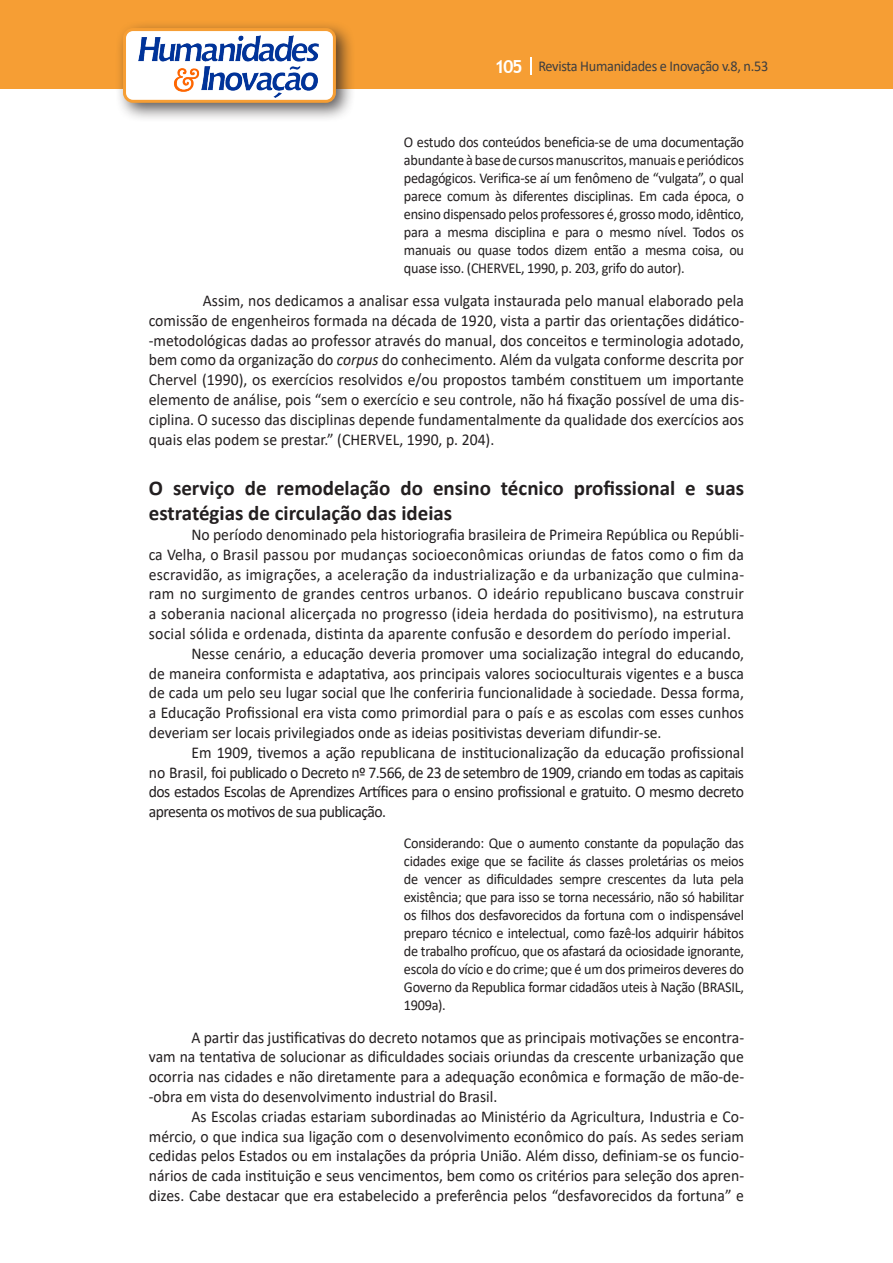
<style>
.page{position:relative;width:893px;height:1263px;background:#fff}
.page>*{position:absolute;margin:0;border:0;box-sizing:border-box;transform-origin:0 0}
.Titulo_2{font:700 21px/25.2px "Calibri";color:#231f20}
.Texto{font:16.5px/19.8px "Calibri";color:#231f20;text-align:justify;scale:.95 1}
.citacao{font:15px/18px "Calibri";letter-spacing:-.02em;color:#231f20;text-align:justify;scale:.95 1}
.t1{font:15px "Calibri";letter-spacing:-.02em;color:#3e3e3f;scale:.95 1}
.s1{font-family:"Trebuchet MS";font-weight:700;font-size:18px;color:#fff}
.s2{font-style:italic}
</style>
<div class="page">
<div style="left:0;top:0;width:893px;height:88px;background:#f69e34"></div>
<svg style="left:530px;top:57px;width:2px;height:18px"></svg>
<div style="left:115px;top:20px;width:241px;height:103px;background:#231f20;opacity:.75"></div>
<div style="left:125px;top:30px;width:209px;height:71px;background:#fff;border-radius:9px"></div>
<img style="left:138px;top:35px;width:181px;height:62px">
<div style="left:123px;top:28px;width:213px;height:75px;border:3px solid #f69e34;border-radius:9px"></div>
<p class="t1" style="left:495px;top:56px;width:290px"><span class="s1">105</span> Revista Humanidades e Inovação v.8, n.53</p>
<p class="citacao" style="left:404px;top:133px;width:359px">O estudo dos conteúdos beneficia-se de uma documentação abundante à base de cursos manuscritos, manuais e periódicos pedagógicos. Verifica-se aí um fenômeno de “vulgata”, o qual parece comum às diferentes disciplinas. Em cada época, o ensino dispensado pelos professores é, grosso modo, idêntico, para a mesma disciplina e para o mesmo nível. Todos os manuais ou quase todos dizem então a mesma coisa, ou quase isso. (CHERVEL, 1990, p. 203, grifo do autor).</p>
<p class="Texto" style="left:149px;top:290px;width:628px;text-indent:54px">Assim, nos dedicamos a analisar essa vulgata instaurada pelo manual elaborado pela comissão de engenheiros formada na década de 1920, vista a partir das orientações didático--metodológicas dadas ao professor através do manual, dos conceitos e terminologia adotado, bem como da organização do <span class="s2">corpus</span> do conhecimento. Além da vulgata conforme descrita por Chervel (1990), os exercícios resolvidos e/ou propostos também constituem um importante elemento de análise, pois “sem o exercício e seu controle, não há fixação possível de uma dis&shy;ciplina. O sucesso das disciplinas depende fundamentalmente da qualidade dos exercícios aos quais elas podem se prestar.” (CHERVEL, 1990, p. 204).</p>
<p class="Titulo_2" style="left:149px;top:475px;width:597px">O serviço de remodelação do ensino técnico profissional e suas estratégias de circulação das ideias</p>
<p class="Texto" style="left:149px;top:524px;width:628px;text-indent:43px">No período denominado pela historiografia brasileira de Primeira República ou Repúbli&shy;ca Velha, o Brasil passou por mudanças socioeconômicas oriundas de fatos como o fim da escravidão, as imigrações, a aceleração da industrialização e da urbanização que culmina&shy;ram no surgimento de grandes centros urbanos. O ideário republicano buscava construir a soberania nacional alicerçada no progresso (ideia herdada do positivismo), na estrutura social sólida e ordenada, distinta da aparente confusão e desordem do período imperial.</p>
<p class="Texto" style="left:149px;top:643px;width:628px;text-indent:43px">Nesse cenário, a educação deveria promover uma socialização integral do educando, de maneira conformista e adaptativa, aos principais valores socioculturais vigentes e a busca de cada um pelo seu lugar social que lhe conferiria funcionalidade à sociedade. Dessa forma, a Educação Profissional era vista como primordial para o país e as escolas com esses cunhos deveriam ser locais privilegiados onde as ideias positivistas deveriam difundir-se.</p>
<p class="Texto" style="left:149px;top:742px;width:628px;text-indent:43px">Em 1909, tivemos a ação republicana de institucionalização da educação profissional no Brasil, foi publicado o Decreto nº 7.566, de 23 de setembro de 1909, criando em todas as capitais dos estados Escolas de Aprendizes Artífices para o ensino profissional e gratuito. O mesmo decreto apresenta os motivos de sua publicação.</p>
<p class="citacao" style="left:404px;top:833px;width:360px">Considerando: Que o aumento constante da população das cidades exige que se facilite ás classes proletárias os meios de vencer as dificuldades sempre crescentes da luta pela existência; que para isso se torna necessário, não só habilitar os filhos dos desfavorecidos da fortuna com o indispensável preparo técnico e intelectual, como fazê-los adquirir hábitos de trabalho profícuo, que os afastará da ociosidade ignorante, escola do vício e do crime; que é um dos primeiros deveres do Governo da Republica formar cidadãos uteis à Nação (BRASIL, 1909a).</p>
<p class="Texto" style="left:149px;top:1027px;width:628px;text-indent:43px">A partir das justificativas do decreto notamos que as principais motivações se encontra&shy;vam na tentativa de solucionar as dificuldades sociais oriundas da crescente urbanização que ocorria nas cidades e não diretamente para a adequação econômica e formação de mão-de--obra em vista do desenvolvimento industrial do Brasil.</p>
<p class="Texto" style="left:149px;top:1106px;width:628px;text-indent:43px">As Escolas criadas estariam subordinadas ao Ministério da Agricultura, Industria e Co&shy;mércio, o que indica sua ligação com o desenvolvimento econômico do país. As sedes seriam cedidas pelos Estados ou em instalações da própria União. Além disso, definiam-se os funcio&shy;nários de cada instituição e seus vencimentos, bem como os critérios para seleção dos apren&shy;dizes. Cabe destacar que era estabelecido a preferência pelos “desfavorecidos da fortuna” e</p>
</div>
